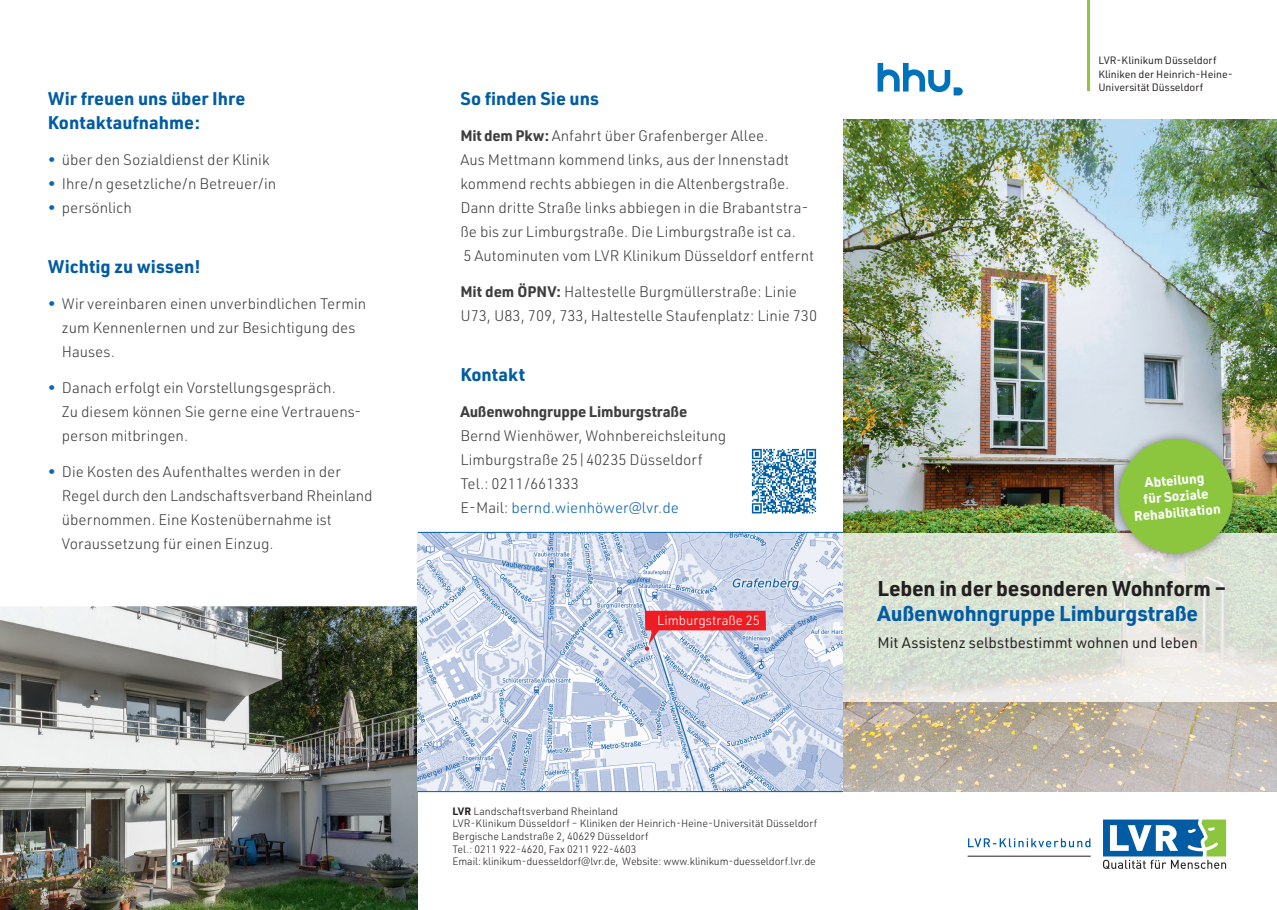
<style>
.page{position:relative;width:1277px;height:910px;background:#fff}
.page>*{position:absolute;margin:0;border:0;box-sizing:border-box;transform-origin:0 0}
.t1{font:700 21px "URWDIN";letter-spacing:-.01em;color:#231f20}
.t2{font:700 21px "URWDIN";letter-spacing:-.01em;color:#015ca3}
.t3{font:700 18px/24px "URWDIN";color:#015ca3}
.t4{font:300 15px/24px "URWDIN";color:#3e3e3f}
.t5{font:15px "URWDIN";color:#231f20}
.t6{font:700 15px "URWDIN";letter-spacing:-.015em;color:#3e3e3f}
.t7{font:700 13.5px/16.2px "URWDIN";color:#fff;text-align:center}
.t8{font:300 13.2px "URWDIN";color:#fff}
.t9{font:300 10.5px/12.6px "URWDIN";color:#231f20}
.t10{font:10.5px/13.5px "URWDIN";color:#231f20}
.s1{font-weight:700}
.s2{color:#0c66aa}
</style>
<div class="page">
<img style="left:0;top:606px;width:418px;height:303px">
<img style="left:843px;top:119px;width:433px;height:672px">
<svg style="left:968px;top:838px;width:122px;height:9px"></svg>
<svg style="left:1103px;top:819px;width:123px;height:49px"></svg>
<hr style="left:967px;top:855px;width:123px;height:1px;background:#231f20">
<hr style="left:1086px;top:0;width:3px;height:91px;background:#8bc63e">
<svg style="left:877px;top:63px;width:85px;height:32px"></svg>
<svg style="left:842px;top:532px;width:434px;height:169px;background:#dee3d7"></svg>
<div style="left:1109px;top:429px;width:133px;height:133px;background:#231f20;opacity:.5"></div>
<svg style="left:1116px;top:436px;width:119px;height:119px;background:#98c461"></svg>
<img style="left:418px;top:533px;width:424px;height:258px">
<hr style="left:418px;top:532px;width:425px;height:1px;background:#015ca3">
<hr style="left:417px;top:791px;width:425px;height:1px;background:#015ca3">
<svg style="left:645px;top:630px;width:18px;height:20px"></svg>
<div style="left:645px;top:610px;width:121px;height:20px;background:#ee1d23"></div>
<img style="left:751px;top:448px;width:66px;height:66px">
<p class="t10" style="left:1098px;top:53px;width:136px">LVR-Klinikum Düsseldorf<br>Kliniken der Heinrich-Heine-<br>Universität Düsseldorf</p>
<p class="t3" style="left:460px;top:85px;width:140px">So finden Sie uns</p>
<p class="t4" style="left:460px;top:123px;width:355px"><span class="s1">Mit dem Pkw:</span> Anfahrt über Grafenberger Allee.<br>Aus Mettmann kommend links, aus der Innenstadt kommend rechts abbiegen in die Altenbergstraße.<br>Dann dritte Straße links abbiegen in die Brabantstra&shy;ße bis zur Limburgstraße. Die Limburgstraße ist ca.<br>5 Autominuten vom LVR Klinikum Düsseldorf entfernt</p>
<p class="t4" style="left:460px;top:279px;width:358px"><span class="s1">Mit dem ÖPNV:</span> Haltestelle Burgmüllerstraße: Linie<br>U73, U83, 709, 733, Haltestelle Staufenplatz: Linie 730</p>
<p class="t3" style="left:48px;top:85px;width:199px">Wir freuen uns über Ihre<br>Kontaktaufnahme:</p>
<p class="t4" style="left:48px;top:147px;width:223px"><span class="s2">•</span> über den Sozialdienst der Klinik</p>
<p class="t4" style="left:48px;top:171px;width:230px"><span class="s2">•</span> Ihre/n gesetzliche/n Betreuer/in</p>
<p class="t4" style="left:48px;top:195px;width:86px"><span class="s2">•</span> persönlich</p>
<p class="t3" style="left:48px;top:253px;width:154px">Wichtig zu wissen!</p>
<p class="t4" style="left:62px;top:291px;width:306px;text-indent:-14px"><span class="s2">•</span> Wir vereinbaren einen unverbindlichen Termin zum Kennenlernen und zur Besichtigung des<br>Hauses.</p>
<p class="t4" style="left:62px;top:375px;width:301px;text-indent:-14px"><span class="s2">•</span> Danach erfolgt ein Vorstellungsgespräch.<br>Zu diesem können Sie gerne eine Vertrauens&shy;person mitbringen.</p>
<p class="t4" style="left:62px;top:459px;width:312px;text-indent:-14px"><span class="s2">•</span> Die Kosten des Aufenthaltes werden in der Regel durch den Landschaftsverband Rheinland übernommen. Eine Kostenübernahme ist Voraussetzung für einen Einzug.</p>
<p class="t7" style="left:1130px;top:475px;width:88px;rotate:-5deg">Abteilung<br>für Soziale<br>Rehabilitation</p>
<p class="t3" style="left:460px;top:361px;width:66px">Kontakt</p>
<p class="t6" style="left:460px;top:401px;width:228px">Außenwohngruppe Limburgstraße</p>
<p class="t4" style="left:460px;top:423px;width:267px">Bernd Wienhöwer, Wohnbereichsleitung<br>Limburgstraße 25|40235 Düsseldorf<br>Tel.: 0211/661333<br>E-Mail: <span class="s2">bernd.wienhöwer@lvr.de</span></p>
<p class="t8" style="left:657px;top:611px;width:104px">Limburgstraße 25</p>
<h1 class="t1" style="left:877px;top:573px;width:350px">Leben in der besonderen Wohnform –</h1>
<h1 class="t2" style="left:877px;top:599px;width:322px">Außenwohngruppe Limburgstraße</h1>
<p class="t5" style="left:877px;top:632px;width:322px">Mit Assistenz selbstbestimmt wohnen und leben</p>
<p class="t9" style="left:452px;top:804px;width:366px"><span class="s1">LVR</span> Landschaftsverband Rheinland<br>LVR-Klinikum Düsseldorf – Kliniken der Heinrich-Heine-Universität Düsseldorf Bergische Landstraße 2, 40629 Düsseldorf<br>Tel.: 0211 922-4620, Fax 0211 922-4603<br>Email: klinikum-duesseldorf@lvr.de, Website: www.klinikum-duesseldorf.lvr.de</p>
</div>
